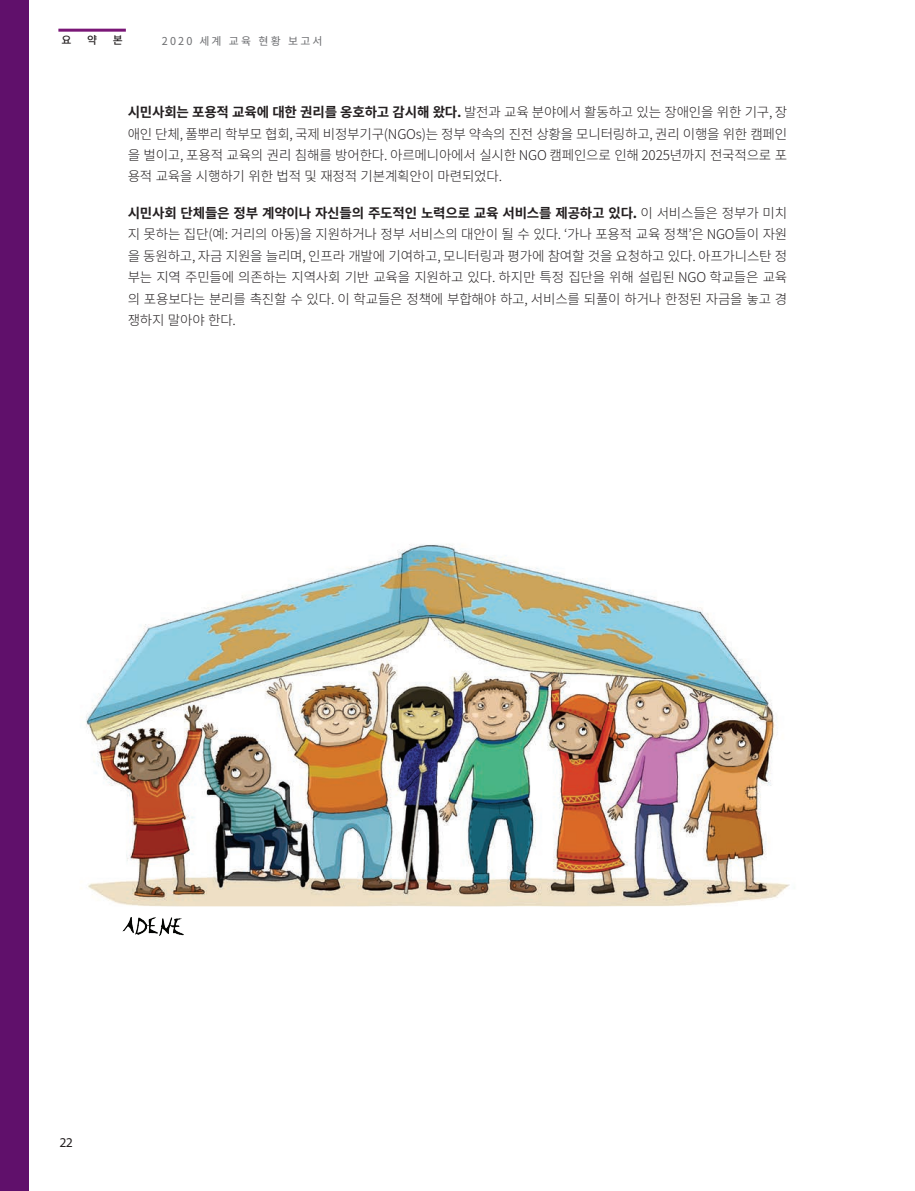
<style>
.page{position:relative;width:915px;height:1191px;background:#fff}
.page>*{position:absolute;margin:0;border:0;box-sizing:border-box;transform-origin:0 0}
.t1{font:300 13.5px/21.5px "Noto Sans CJ Kkr";letter-spacing:-.015em;color:#231f20;text-align:justify}
.t2{font:13.5px "Myriad Pro";color:#231f20}
.t3{font:10.8px "Noto Sans CJ Kkr";letter-spacing:.2em;color:#6c6d70}
.t4{font:500 10.8px "Noto Sans CJ Kkr";color:#231f20}
.s1{font-weight:700}
</style>
<div class="page">
<img style="left:86px;top:544px;width:704px;height:362px">
<img style="left:122px;top:917px;width:62px;height:19px">
<div style="left:0;top:0;width:29px;height:1191px;background:#60106b"></div>
<hr style="left:58px;top:29px;width:68px;height:3px;background:#7a1777">
<p class="t4" style="left:61px;top:34px;width:12px">요</p>
<p class="t4" style="left:87px;top:34px;width:12px">약</p>
<p class="t4" style="left:113px;top:34px;width:12px">본</p>
<p class="t3" style="left:162px;top:35px;width:162px">2020 세계 교육 현황 보고서</p>
<p class="t1" style="left:128px;top:102px;width:661px"><span class="s1">시민사회는 포용적 교육에 대한 권리를 옹호하고 감시해 왔다.</span> 발전과 교육 분야에서 활동하고 있는 장애인을 위한 기구, 장 애인 단체, 풀뿌리 학부모 협회, 국제 비정부기구(NGOs)는 정부 약속의 진전 상황을 모니터링하고, 권리 이행을 위한 캠페인 을 벌이고, 포용적 교육의 권리 침해를 방어한다. 아르메니아에서 실시한 NGO 캠페인으로 인해 2025년까지 전국적으로 포 용적 교육을 시행하기 위한 법적 및 재정적 기본계획안이 마련되었다.</p>
<p class="t1" style="left:128px;top:202px;width:661px"><span class="s1">시민사회 단체들은 정부 계약이나 자신들의 주도적인 노력으로 교육 서비스를 제공하고 있다.</span> 이 서비스들은 정부가 미치 지 못하는 집단(예: 거리의 아동)을 지원하거나 정부 서비스의 대안이 될 수 있다. ‘가나 포용적 교육 정책’은 NGO들이 자원 을 동원하고, 자금 지원을 늘리며, 인프라 개발에 기여하고, 모니터링과 평가에 참여할 것을 요청하고 있다. 아프가니스탄 정 부는 지역 주민들에 의존하는 지역사회 기반 교육을 지원하고 있다. 하지만 특정 집단을 위해 설립된 NGO 학교들은 교육 의 포용보다는 분리를 촉진할 수 있다. 이 학교들은 정책에 부합해야 하고, 서비스를 되풀이 하거나 한정된 자금을 놓고 경 쟁하지 말아야 한다.</p>
<p class="t2" style="left:60px;top:1134px;width:14px">22</p>
</div>
